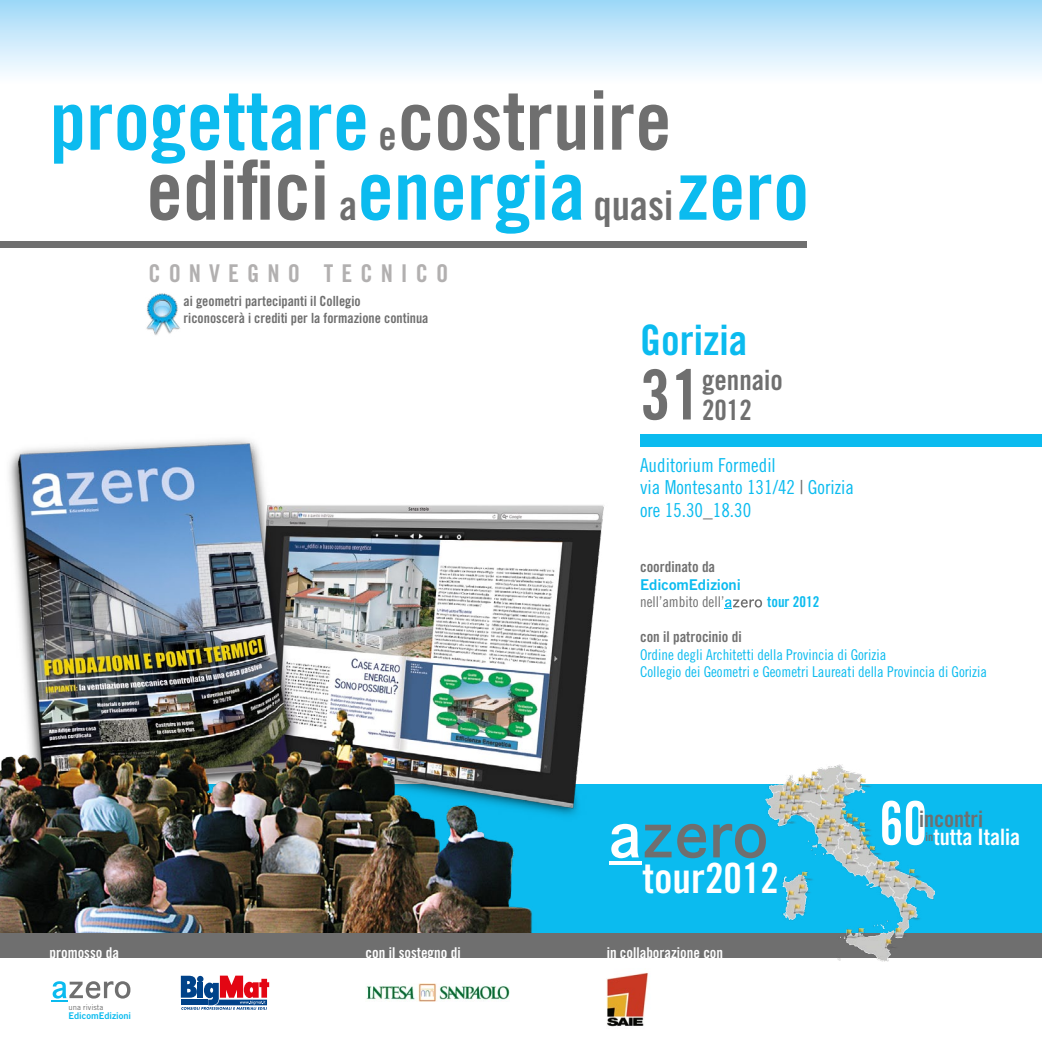
<style>
.page{position:relative;width:1042px;height:1042px;background:#fff}
.page>*{position:absolute;margin:0;border:0;box-sizing:border-box;transform-origin:0 0}
.t1{font:82.25px/70px "Trade Gothic Bold Cond Twenty";color:#0bbbef}
.t2{font:69.12px "Trade Gothic Bold Cond Twenty";color:#6f6f6f}
.t3{font:60.2px "Trade Gothic Bold Cond Twenty";color:#fff;scale:.89 1}
.t4{font:42px "Trade Gothic Bold Cond Twenty";color:#0bbbef}
.t5{font:41.65px "Trade Gothic Bold Cond Twenty";color:#fff}
.t6{font:41.12px "Trade Gothic Bold Cond Twenty";color:#6f6f6f}
.t7{font:28px "Trade Gothic Bold Cond Twenty";color:#6f6f6f}
.t8{font:24.5px "Trade Gothic Bold Cond Twenty";letter-spacing:.33em;color:#b2b0b0}
.t9{font:22.57px "Trade Gothic Bold Cond Twenty";color:#fff}
.t10{font:22.57px "Trade Gothic Bold Cond Twenty";color:#6f6f6f}
.t11{font:19.25px/22.8px "Trade Gothic Cond Eighteen";color:#0bbbef}
.t12{font:14.88px/17.5px "Trade Gothic Cond Eighteen";color:#0bbbef}
.t13{font:14.88px "Trade Gothic Bold Cond Twenty";color:#fff}
.t14{font:14.88px "Trade Gothic Bold Cond Twenty";color:#6f6f6f}
.t15{font:14.88px "Trade Gothic Cond Eighteen";color:#6f6f6f}
.t16{font:14.88px "Trade Gothic Bold Two";color:#0bbbef}
.t17{font:14.88px "Trade Gothic Bold Cond Twenty";color:#0bbbef}
.t18{font:14px/17.5px "Trade Gothic Bold Cond Twenty";color:#6f6f6f}
.t19{font:11.72px "Trade Gothic Bold Cond Twenty";color:#6f6f6f}
.t20{font:9.28px "Trade Gothic Bold Two";color:#0bbbef}
.t21{font:7.7px "Trade Gothic";color:#6f6f6f}
.s1{color:#6f6f6f}
</style>
<div class="page">
<div style="left:0;top:0;width:1042px;height:84px;background:linear-gradient(to bottom,#9fd8f8,#fff)"></div>
<div style="left:0;top:784px;width:1042px;height:149px;background:#0bbbef"></div>
<div style="left:640px;top:434px;width:402px;height:12px;background:#0bbbef"></div>
<img style="left:0;top:439px;width:625px;height:494px">
<svg style="left:611px;top:824px;width:28px;height:34px"></svg>
<svg style="left:713px;top:824px;width:52px;height:34px"></svg>
<svg style="left:677px;top:824px;width:29px;height:34px"></svg>
<svg style="left:645px;top:824px;width:26px;height:33px"></svg>
<hr style="left:608px;top:861px;width:33px;height:4px;background:#fff">
<svg style="left:724px;top:599px;width:38px;height:10px"></svg>
<img style="left:146px;top:293px;width:34px;height:42px">
<div style="left:0;top:933px;width:1042px;height:24px;background:#6f6f6f"></div>
<svg style="left:181px;top:975px;width:88px;height:35px"></svg>
<svg style="left:51px;top:981px;width:79px;height:21px"></svg>
<img style="left:366px;top:983px;width:144px;height:18px">
<img style="left:606px;top:972px;width:42px;height:55px">
<img style="left:765px;top:764px;width:169px;height:197px">
<div style="left:0;top:242px;width:806px;height:6px;background:#6f6f6f"></div>
<h1 class="t1" style="left:146px;top:85px;width:664px;text-indent:-97px">progettare <span class="s1">costruire edifici</span> energia zero</h1>
<h3 class="t6" style="left:378px;top:110px;width:20px">e</h3>
<h3 class="t6" style="left:339px;top:180px;width:20px">a</h3>
<h3 class="t6" style="left:593px;top:180px;width:81px">quasi</h3>
<h3 class="t8" style="left:148px;top:259px;width:302px">CONVEGNO TECNICO</h3>
<p class="t18" style="left:184px;top:292px;width:246px">ai geometri partecipanti il Collegio<br>riconoscerà i crediti per la formazione continua</p>
<h3 class="t4" style="left:640px;top:314px;width:109px">Gorizia</h3>
<h3 class="t7" style="left:702px;top:363px;width:82px">gennaio</h3>
<h2 class="t2" style="left:640px;top:353px;width:63px">31</h2>
<h3 class="t7" style="left:702px;top:393px;width:51px">2012</h3>
<p class="t11" style="left:640px;top:453px;width:215px">Auditorium Formedil<br>via Montesanto 131/42 <span class="s1">|</span> Gorizia ore 15.30<span class="s1">_</span>18.30</p>
<p class="t14" style="left:640px;top:558px;width:77px">coordinato da</p>
<p class="t16" style="left:640px;top:575px;width:102px">EdicomEdizioni</p>
<p class="t15" style="left:640px;top:593px;width:86px">nell’ambito dell’</p>
<p class="t17" style="left:767px;top:593px;width:54px">tour 2012</p>
<p class="t14" style="left:640px;top:628px;width:103px">con il patrocinio di</p>
<p class="t12" style="left:640px;top:645px;width:348px">Ordine degli Architetti della Provincia di Gorizia<br>Collegio dei Geometri e Geometri Laureati della Provincia di Gorizia</p>
<h3 class="t5" style="left:642px;top:853px;width:138px">tour2012</h3>
<h3 class="t3" style="left:879px;top:786px;width:55px">60</h3>
<h3 class="t10" style="left:919px;top:805px;width:66px">incontri</h3>
<h3 class="t9" style="left:933px;top:823px;width:88px">tutta Italia</h3>
<p class="t19" style="left:925px;top:830px;width:9px">in</p>
<p class="t13" style="left:50px;top:943px;width:71px">promosso da</p>
<p class="t13" style="left:366px;top:943px;width:96px">con il sostegno di</p>
<p class="t13" style="left:607px;top:943px;width:118px">in collaborazione con</p>
<p class="t21" style="left:68px;top:1002px;width:36px">una rivista</p>
<p class="t20" style="left:68px;top:1009px;width:64px">EdicomEdizioni</p>
</div>
